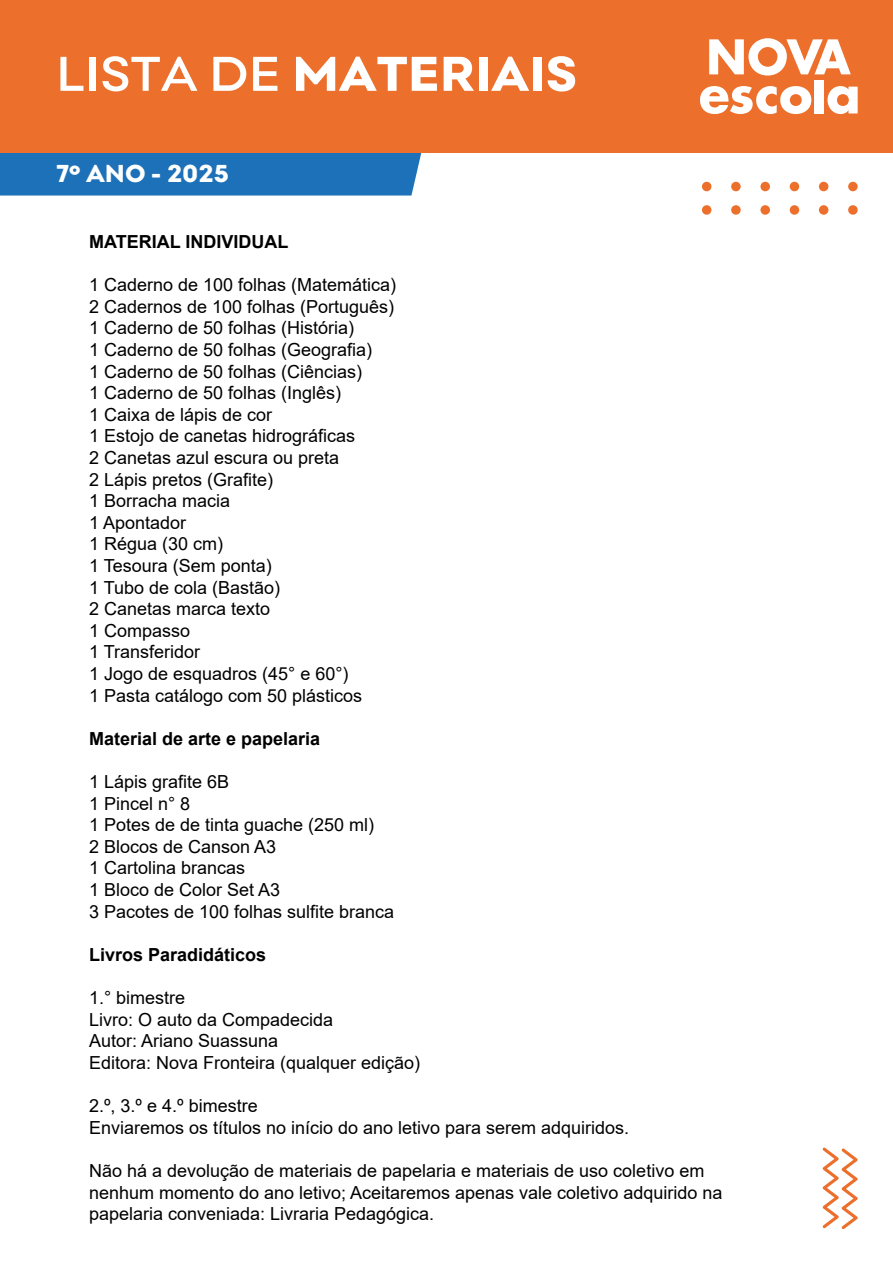
<style>
.page{position:relative;width:893px;height:1263px;background:#fff}
.page>*{position:absolute;margin:0;border:0;box-sizing:border-box;transform-origin:0 0}
.t1{font:800 50.7px "Point";color:#fff}
.t2{font:800 25.5px "Point";color:#fff}
.t3{font:18px/21.6px "Arial";color:#000}
.t4{font:700 18px "Arial";color:#000}
.s1{font-weight:600}
</style>
<div class="page">
<svg style="left:0;top:152px;width:427px;height:44px;background:#2975b7"></svg>
<div style="left:0;top:0;width:893px;height:152px;background:#ec6f2c"></div>
<svg style="left:709px;top:38px;width:142px;height:38px"></svg>
<svg style="left:700px;top:86px;width:111px;height:28px"></svg>
<div style="left:815px;top:80px;width:9px;height:33px;background:#fff"></div>
<svg style="left:827px;top:86px;width:31px;height:28px"></svg>
<div style="left:848px;top:205px;width:10px;height:10px;background:#ec6f2c;border-radius:50%"></div>
<div style="left:819px;top:205px;width:9px;height:10px;background:#ec6f2c;border-radius:50%"></div>
<div style="left:790px;top:205px;width:9px;height:10px;background:#ec6f2c;border-radius:50%"></div>
<div style="left:760px;top:205px;width:10px;height:10px;background:#ec6f2c;border-radius:50%"></div>
<div style="left:848px;top:182px;width:10px;height:9px;background:#ec6f2c;border-radius:50%"></div>
<div style="left:819px;top:182px;width:9px;height:9px;background:#ec6f2c;border-radius:50%"></div>
<div style="left:790px;top:182px;width:9px;height:9px;background:#ec6f2c;border-radius:50%"></div>
<div style="left:760px;top:182px;width:10px;height:9px;background:#ec6f2c;border-radius:50%"></div>
<div style="left:731px;top:205px;width:10px;height:10px;background:#ec6f2c;border-radius:50%"></div>
<div style="left:731px;top:182px;width:10px;height:9px;background:#ec6f2c;border-radius:50%"></div>
<div style="left:702px;top:205px;width:9px;height:10px;background:#ec6f2c;border-radius:50%"></div>
<div style="left:702px;top:182px;width:9px;height:9px;background:#ec6f2c;border-radius:50%"></div>
<svg style="left:822px;top:1147px;width:36px;height:82px"></svg>
<h1 class="t1" style="left:56px;top:43px;width:523px"><span class="s1">LISTA DE</span> MATERIAIS</h1>
<h2 class="t2" style="left:56px;top:158px;width:174px">7º ANO - 2025</h2>
<p class="t4" style="left:89px;top:229px;width:201px">MATERIAL INDIVIDUAL</p>
<p class="t3" style="left:89px;top:274px;width:309px">1 Caderno de 100 folhas (Matemática)<br>2 Cadernos de 100 folhas (Português)<br>1 Caderno de 50 folhas (História)<br>1 Caderno de 50 folhas (Geografia)<br>1 Caderno de 50 folhas (Ciências)<br>1 Caderno de 50 folhas (Inglês)<br>1 Caixa de lápis de cor<br>1 Estojo de canetas hidrográficas<br>2 Canetas azul escura ou preta<br>2 Lápis pretos (Grafite)<br>1 Borracha macia<br>1 Apontador<br>1 Régua (30 cm)<br>1 Tesoura (Sem ponta)<br>1 Tubo de cola (Bastão)<br>2 Canetas marca texto<br>1 Compasso<br>1 Transferidor<br>1 Jogo de esquadros (45° e 60°)<br>1 Pasta catálogo com 50 plásticos</p>
<p class="t4" style="left:89px;top:726px;width:233px">Material de arte e papelaria</p>
<p class="t3" style="left:89px;top:771px;width:307px">1 Lápis grafite 6B<br>1 Pincel n° 8<br>1 Potes de de tinta guache (250 ml)<br>2 Blocos de Canson A3<br>1 Cartolina brancas<br>1 Bloco de Color Set A3<br>3 Pacotes de 100 folhas sulfite branca</p>
<p class="t4" style="left:89px;top:942px;width:179px">Livros Paradidáticos</p>
<p class="t3" style="left:89px;top:987px;width:333px">1.° bimestre<br>Livro: O auto da Compadecida<br>Autor: Ariano Suassuna<br>Editora: Nova Fronteira (qualquer edição)</p>
<p class="t3" style="left:89px;top:1095px;width:542px">2.º, 3.º e 4.º bimestre<br>Enviaremos os títulos no início do ano letivo para serem adquiridos.</p>
<p class="t3" style="left:89px;top:1160px;width:635px">Não há a devolução de materiais de papelaria e materiais de uso coletivo em nenhum momento do ano letivo; Aceitaremos apenas vale coletivo adquirido na papelaria conveniada: Livraria Pedagógica.</p>
</div>
